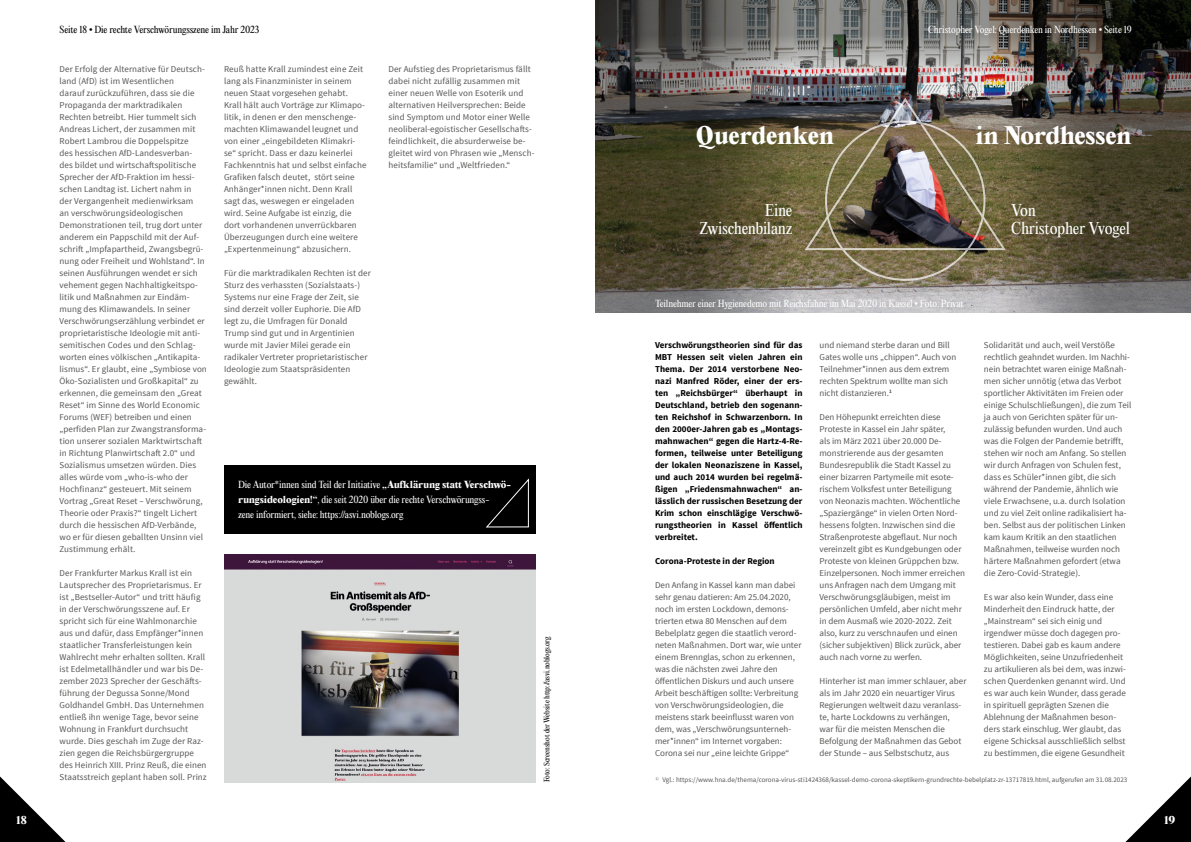
<style>
.page{position:relative;width:1191px;height:842px;background:#fff}
.page>*{position:absolute;margin:0;border:0;box-sizing:border-box;transform-origin:0 0}
.t1{font:800 22.3px "Editorial New";letter-spacing:-.02em;color:#fff}
.t2{font:15px "Editorial New";letter-spacing:-.02em;color:#fff}
.t3{font:800 10px "Editorial New";color:#fff}
.t4{font:9px/12px "Source Sans Pro";color:#575756}
.t5{font:700 9px/12px "Source Sans Pro";color:#000;text-align:justify}
.t6{font:9px/15px "Editorial New";letter-spacing:-.025em;color:#fff}
.t7{font:9px "Editorial New";letter-spacing:-.02em;color:#000}
.t8{font:7px "Source Sans Pro";color:#575756}
.t9{font:7px "Editorial New";letter-spacing:-.025em;color:#000}
.s1{font-weight:800}
</style>
<div class="page">
<svg style="left:0;top:776px;width:66px;height:66px"></svg>
<svg style="left:1125px;top:776px;width:66px;height:66px"></svg>
<img style="left:799px;top:75px;width:193px;height:238px">
<svg style="left:799px;top:0;width:193px;height:75px;background:#82807e"></svg>
<img style="left:803px;top:96px;width:189px;height:156px">
<img style="left:992px;top:0;width:199px;height:313px">
<svg style="left:595px;top:0;width:204px;height:313px;background:#565242"></svg>
<div style="left:224px;top:465px;width:312px;height:69px;background:#000"></div>
<svg style="left:486px;top:478px;width:43px;height:50px"></svg>
<img style="left:224px;top:554px;width:312px;height:228px">
<p class="t7" style="left:60px;top:23px;width:201px">Seite 18 • Die rechte Verschwörungsszene im Jahr 2023</p>
<p class="t4" style="left:60px;top:63px;width:149px">Der Erfolg der Alternative für Deutsch&shy;land (AfD) ist im Wesentlichen<br>darauf zurückzuführen, dass sie die Propaganda der marktradikalen Rechten betreibt. Hier tummelt sich Andreas Lichert, der zusammen mit Robert Lambrou die Doppelspitze<br>des hessischen AfD-Landesverban&shy;des bildet und wirtschaftspolitische Sprecher der AfD-Fraktion im hessi&shy;schen Landtag ist. Lichert nahm in<br>der Vergangenheit medienwirksam<br>an verschwörungsideologischen Demonstrationen teil, trug dort unter anderem ein Pappschild mit der Auf&shy;schrift „Impfapartheid, Zwangsbegrü&shy;nung oder Freiheit und Wohlstand“. In seinen Ausführungen wendet er sich vehement gegen Nachhaltigkeitspo&shy;litik und Maßnahmen zur Eindäm&shy;mung des Klimawandels. In seiner Verschwörungserzählung verbindet er proprietaristische Ideologie mit anti&shy;semitischen Codes und den Schlag&shy;worten eines völkischen „Antikapita&shy;lismus“. Er glaubt, eine „Symbiose von Öko-Sozialisten und Großkapital“ zu erkennen, die gemeinsam den „Great Reset“ im Sinne des World Economic Forums (WEF) betreiben und einen „perfiden Plan zur Zwangstransforma&shy;tion unserer sozialen Marktwirtschaft in Richtung Planwirtschaft 2.0“ und Sozialismus umsetzen würden. Dies alles würde vom „who-is-who der Hochfinanz“ gesteuert. Mit seinem Vortrag „Great Reset – Verschwörung, Theorie oder Praxis?“ tingelt Lichert durch die hessischen AfD-Verbände, wo er für diesen geballten Unsinn viel Zustimmung erhält.</p>
<p class="t4" style="left:60px;top:567px;width:149px">Der Frankfurter Markus Krall ist ein Lautsprecher des Proprietarismus. Er ist „Bestseller-Autor“ und tritt häufig in der Verschwörungsszene auf. Er spricht sich für eine Wahlmonarchie aus und dafür, dass Empfänger*innen staatlicher Transferleistungen kein Wahlrecht mehr erhalten sollten. Krall ist Edelmetallhändler und war bis De&shy;zember 2023 Sprecher der Geschäfts&shy;führung der Degussa Sonne/Mond Goldhandel GmbH. Das Unternehmen entließ ihn wenige Tage, bevor seine Wohnung in Frankfurt durchsucht wurde. Dies geschah im Zuge der Raz&shy;zien gegen die Reichsbürgergruppe des Heinrich XIII. Prinz Reuß, die einen Staatsstreich geplant haben soll. Prinz</p>
<p class="t4" style="left:224px;top:63px;width:141px">Reuß hatte Krall zumindest eine Zeit lang als Finanzminister in seinem neuen Staat vorgesehen gehabt.</p>
<p class="t4" style="left:224px;top:99px;width:144px">Krall hält auch Vorträge zur Klimapo&shy;litik, in denen er den menschenge&shy;machten Klimawandel leugnet und von einer „eingebildeten Klimakri&shy;se“ spricht. Dass er dazu keinerlei Fachkenntnis hat und selbst einfache Grafiken falsch deutet, stört seine Anhänger*innen nicht. Denn Krall sagt das, weswegen er eingeladen wird. Seine Aufgabe ist einzig, die dort vorhandenen unverrückbaren Überzeugungen durch eine weitere „Expertenmeinung“ abzusichern.</p>
<p class="t4" style="left:224px;top:267px;width:148px">Für die marktradikalen Rechten ist der Sturz des verhassten (Sozialstaats-)<br>Systems nur eine Frage der Zeit, sie sind derzeit voller Euphorie. Die AfD legt zu, die Umfragen für Donald Trump sind gut und in Argentinien wurde mit Javier Milei gerade ein radikaler Vertreter proprietaristischer Ideologie zum Staatspräsidenten gewählt.</p>
<p class="t4" style="left:388px;top:63px;width:147px">Der Aufstieg des Proprietarismus fällt dabei nicht zufällig zusammen mit einer neuen Welle von Esoterik und alternativen Heilversprechen: Beide sind Symptom und Motor einer Welle neoliberal-egoistischer Gesellschafts&shy;feindlichkeit, die absurderweise be&shy;gleitet wird von Phrasen wie „Mensch&shy;heitsfamilie“ und „Weltfrieden.“</p>
<p class="t6" style="left:238px;top:477px;width:275px">Die Autor*innen sind Teil der Initiative <span class="s1">„Aufklärung statt Verschwö&shy;rungsideologien!“</span>, die seit 2020 über die rechte Verschwörungss-<br>zene informiert, siehe: https://asvi.noblogs.org</p>
<p class="t9" style="left:542px;top:782px;width:147px;rotate:-90deg">Foto: Screenshot der Website http://asvi.noblogs.org</p>
<p class="t1" style="left:696px;top:120px;width:140px">Querdenken</p>
<p class="t2" style="left:765px;top:200px;width:29px">Eine</p>
<p class="t2" style="left:699px;top:218px;width:94px">Zwischenbilanz</p>
<p class="t6" style="left:928px;top:22px;width:205px">Christopher Vogel: Querdenken in Nordhessen • Seite 19</p>
<p class="t1" style="left:975px;top:120px;width:158px">in Nordhessen</p>
<p class="t2" style="left:1011px;top:200px;width:26px">Von</p>
<p class="t2" style="left:1011px;top:218px;width:120px">Christopher Vvogel</p>
<p class="t6" style="left:655px;top:296px;width:310px">Teilnehmer einer Hygienedemo mit Reichsfahne im Mai 2020 in Kassel • Foto: Privat</p>
<p class="t5" style="left:655px;top:339px;width:149px">Verschwörungstheorien sind für das MBT Hessen seit vielen Jahren ein Thema. Der 2014 verstorbene Neo&shy;nazi Manfred Röder, einer der ers&shy;ten „Reichsbürger“ überhaupt in Deutschland, betrieb den sogenann&shy;ten Reichshof in Schwarzenborn. In den 2000er-Jahren gab es „Montags&shy;mahnwachen“ gegen die Hartz-4-Re&shy;formen, teilweise unter Beteiligung der lokalen Neonaziszene in Kassel, und auch 2014 wurden bei regelmä&shy;ßigen „Friedensmahnwachen“ an&shy;lässlich der russischen Besetzung der Krim schon einschlägige Verschwö&shy;rungstheorien in Kassel öffentlich verbreitet.</p>
<p class="t5" style="left:655px;top:555px;width:121px">Corona-Proteste in der Region</p>
<p class="t4" style="left:655px;top:579px;width:148px">Den Anfang in Kassel kann man dabei sehr genau datieren: Am 25.04.2020, noch im ersten Lockdown, demons&shy;trierten etwa 80 Menschen auf dem Bebelplatz gegen die staatlich verord&shy;neten Maßnahmen. Dort war, wie unter einem Brennglas, schon zu erkennen, was die nächsten zwei Jahre den öffentlichen Diskurs und auch unsere Arbeit beschäftigen sollte: Verbreitung von Verschwörungsideologien, die meistens stark beeinflusst waren von dem, was „Verschwörungsunterneh&shy;mer*innen“ im Internet vorgaben:<br>Corona sei nur „eine leichte Grippe“</p>
<p class="t4" style="left:819px;top:339px;width:138px">und niemand sterbe daran und Bill<br>Gates wolle uns „chippen“. Auch von<br>Teilnehmer*innen aus dem extrem rechten Spektrum wollte man sich nicht distanzieren.<sup>1</sup></p>
<p class="t4" style="left:819px;top:411px;width:147px">Den Höhepunkt erreichten diese Proteste in Kassel ein Jahr später,<br>als im März 2021 über 20.000 De&shy;monstrierende aus der gesamten Bundesrepublik die Stadt Kassel zu einer bizarren Partymeile mit esote&shy;rischem Volksfest unter Beteiligung von Neonazis machten. Wöchentliche „Spaziergänge“ in vielen Orten Nord&shy;hessens folgten. Inzwischen sind die Straßenproteste abgeflaut. Nur noch vereinzelt gibt es Kundgebungen oder Proteste von kleinen Grüppchen bzw.<br>Einzelpersonen. Noch immer erreichen uns Anfragen nach dem Umgang mit Verschwörungsgläubigen, meist im persönlichen Umfeld, aber nicht mehr in dem Ausmaß wie 2020-2022. Zeit also, kurz zu verschnaufen und einen (sicher subjektiven) Blick zurück, aber auch nach vorne zu werfen.</p>
<p class="t4" style="left:819px;top:675px;width:148px">Hinterher ist man immer schlauer, aber als im Jahr 2020 ein neuartiger Virus Regierungen weltweit dazu veranlass&shy;te, harte Lockdowns zu verhängen,<br>war für die meisten Menschen die Befolgung der Maßnahmen das Gebot der Stunde – aus Selbstschutz, aus</p>
<p class="t4" style="left:984px;top:339px;width:149px">Solidarität und auch, weil Verstöße rechtlich geahndet wurden. Im Nachhi&shy;nein betrachtet waren einige Maßnah&shy;men sicher unnötig (etwa das Verbot sportlicher Aktivitäten im Freien oder einige Schulschließungen), die zum Teil ja auch von Gerichten später für un&shy;zulässig befunden wurden. Und auch was die Folgen der Pandemie betrifft, stehen wir noch am Anfang. So stellen wir durch Anfragen von Schulen fest, dass es Schüler*innen gibt, die sich während der Pandemie, ähnlich wie viele Erwachsene, u.a. durch Isolation und zu viel Zeit online radikalisiert ha&shy;ben. Selbst aus der politischen Linken kam kaum Kritik an den staatlichen Maßnahmen, teilweise wurden noch härtere Maßnahmen gefordert (etwa die Zero-Covid-Strategie).</p>
<p class="t4" style="left:984px;top:591px;width:143px">Es war also kein Wunder, dass eine Minderheit den Eindruck hatte, der „Mainstream“ sei sich einig und irgendwer müsse doch dagegen pro&shy;testieren. Dabei gab es kaum andere Möglichkeiten, seine Unzufriedenheit zu artikulieren als bei dem, was inzwi&shy;schen Querdenken genannt wird. Und es war auch kein Wunder, dass gerade in spirituell geprägten Szenen die Ablehnung der Maßnahmen beson&shy;ders stark einschlug. Wer glaubt, das eigene Schicksal ausschließlich selbst zu bestimmen, die eigene Gesundheit</p>
<p class="t8" style="left:655px;top:776px;width:473px"><sup>1)</sup> Vgl.: https://www.hna.de/thema/corona-virus-sti1424368/kassel-demo-corona-skeptikern-grundrechte-bebelplatz-zr-13717819.html, aufgerufen am 31.08.2023</p>
<p class="t3" style="left:16px;top:813px;width:12px">18</p>
<p class="t3" style="left:1164px;top:813px;width:13px">19</p>
</div>
